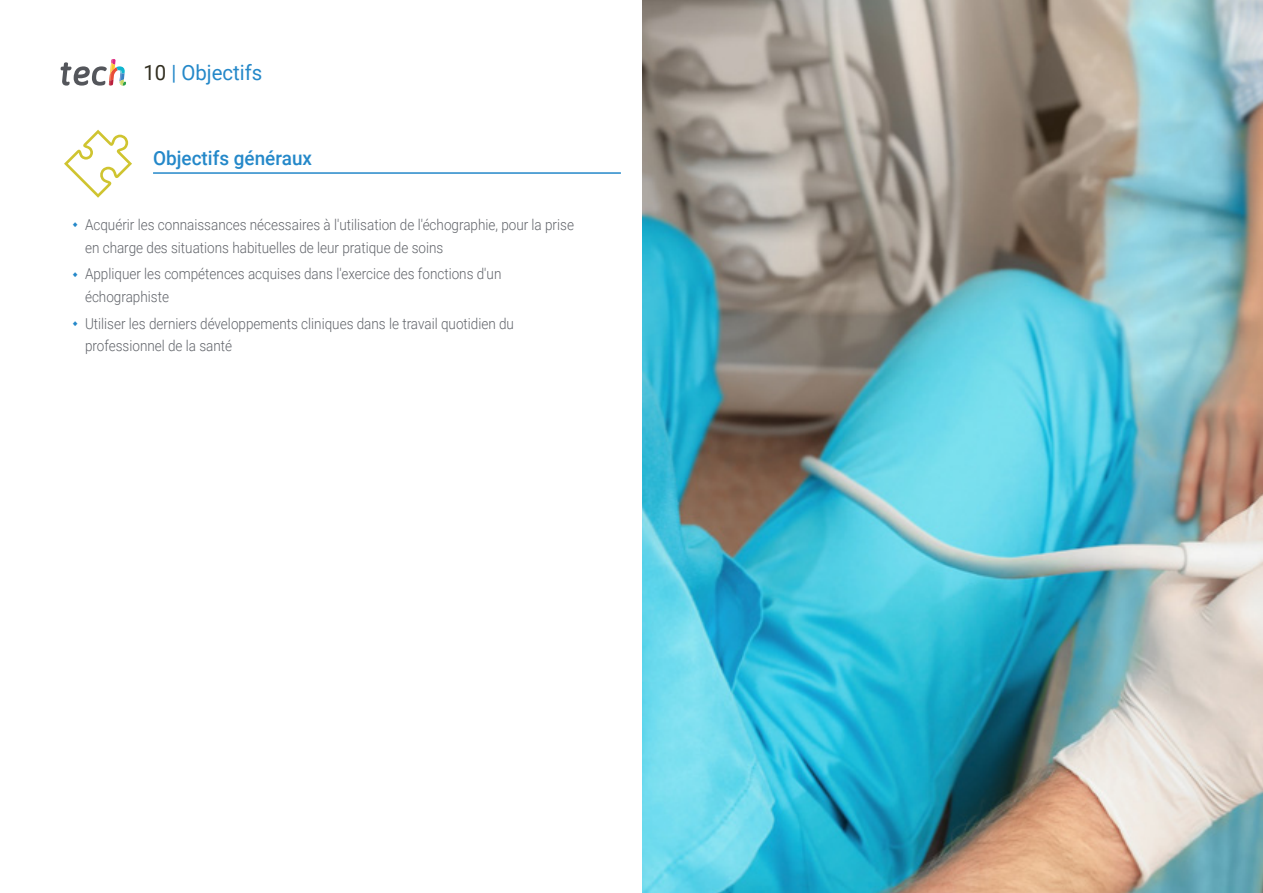
<style>
.page{position:relative;width:1263px;height:893px;background:#fff}
.page>*{position:absolute;margin:0;border:0;box-sizing:border-box;transform-origin:0 0}
.t1{font:21px "Roboto";color:#2488c9}
.t2{font:500 19.5px "Roboto";color:#2488c9}
.t3{font:300 15px/22.5px "Roboto";color:#61646a;scale:.9 1}
.s1{color:#312e20}
</style>
<div class="page">
<hr style="left:153px;top:173px;width:468px;height:1px;background:#2488c9">
<svg style="left:64px;top:130px;width:68px;height:68px"></svg>
<img style="left:642px;top:0;width:621px;height:893px">
<svg style="left:61px;top:59px;width:65px;height:27px"></svg>
<h1 class="t1" style="left:144px;top:57px;width:120px"><span class="s1">10</span> | Objectifs</h1>
<h2 class="t2" style="left:153px;top:144px;width:160px">Objectifs généraux</h2>
<p class="t3" style="left:85px;top:213px;width:545px">Acquérir les connaissances nécessaires à l'utilisation de l'échographie, pour la prise en charge des situations habituelles de leur pratique de soins</p>
<p class="t3" style="left:85px;top:262px;width:464px">Appliquer les compétences acquises dans l'exercice des fonctions d'un échographiste</p>
<p class="t3" style="left:85px;top:311px;width:478px">Utiliser les derniers développements cliniques dans le travail quotidien du professionnel de la santé</p>
</div>
